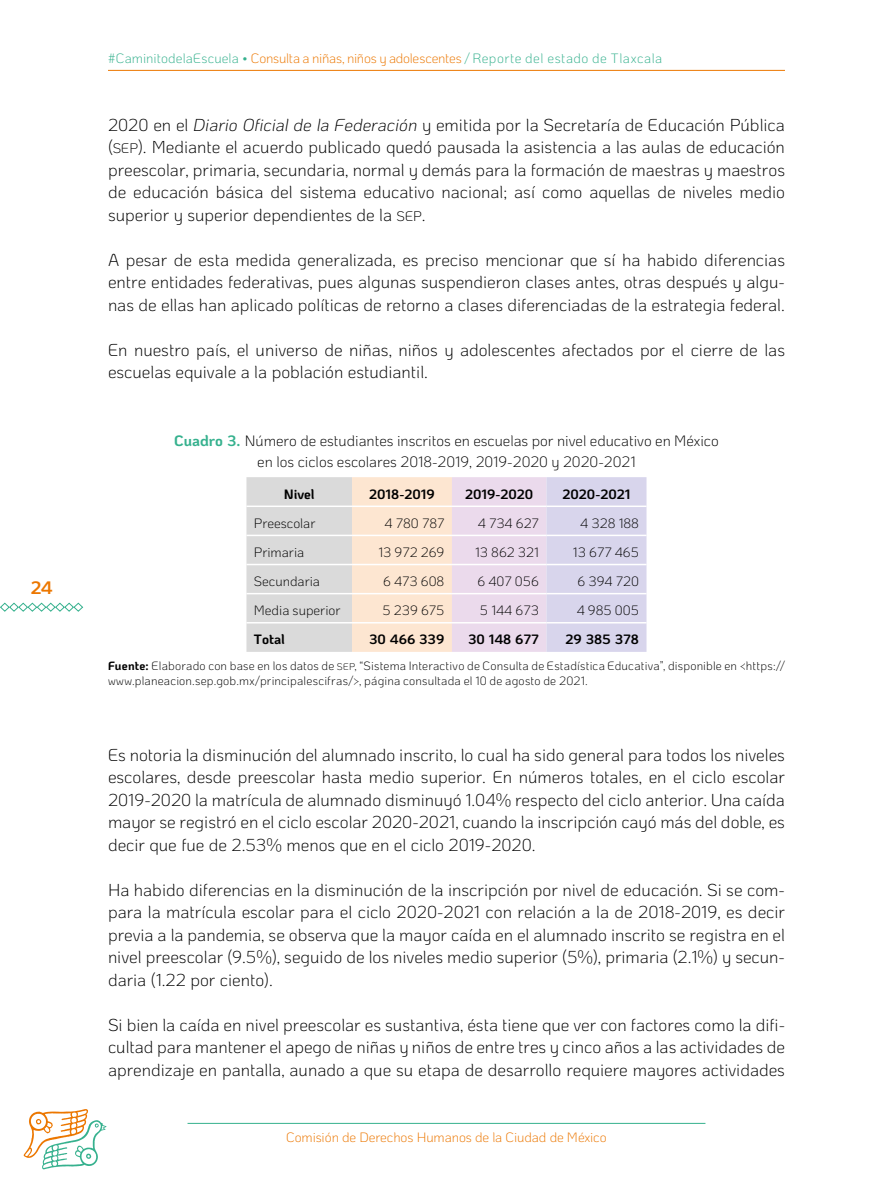
<style>
.page{position:relative;width:893px;height:1191px;background:#fff}
.page>*{position:absolute;margin:0;border:0;box-sizing:border-box;transform-origin:0 0}
.t1{font:700 18px "Ko Ho";color:#ec7700}
.t2{font:300 17.25px/22.5px "Ko Ho";color:#000;text-align:justify}
.t3{font:300 15px/21px "Ko Ho";color:#000;text-align:center}
.t4{font:300 13.5px "Ko Ho";color:#000}
.t5{font:300 13.5px "Ko Ho";letter-spacing:.005em;color:#36b18e}
.t6{font:700 13.5px "Ko Ho";color:#000}
.t7{font:300 13.5px "Ko Ho";letter-spacing:-.005em;color:#ec7700}
.t8{font:300 12px/15px "Ko Ho";letter-spacing:.015em;color:#000}
.s1{color:#ec7700}
.s2{font-style:italic}
.s3{font-family:"Ko Ho Light SC800";font-weight:400;font-size:13.8px}
.s4{font-weight:700;color:#36b18e}
.s5{font-weight:700}
.s6{font-family:"Ko Ho Light SC800";font-weight:400;font-size:9.6px}
</style>
<div class="page">
<hr style="left:188px;top:1123px;width:517px;height:1px;background:#36b18e">
<hr style="left:108px;top:70px;width:677px;height:1px;background:#ec7700">
<svg style="left:24px;top:1109px;width:83px;height:60px"></svg>
<svg style="left:0;top:602px;width:84px;height:10px"></svg>
<svg style="left:246px;top:477px;width:400px;height:175px;background:#e6dce1"></svg>
<hr style="left:246px;top:505px;width:106px;height:2px;background:#fff">
<hr style="left:246px;top:534px;width:106px;height:2px;background:#fff">
<hr style="left:246px;top:564px;width:106px;height:1px;background:#fff">
<hr style="left:246px;top:593px;width:106px;height:1px;background:#fff">
<hr style="left:246px;top:622px;width:106px;height:1px;background:#fff">
<hr style="left:352px;top:505px;width:100px;height:2px;background:#fff">
<hr style="left:452px;top:505px;width:94px;height:2px;background:#fff">
<hr style="left:546px;top:505px;width:100px;height:2px;background:#fff">
<hr style="left:352px;top:534px;width:100px;height:2px;background:#fff">
<hr style="left:452px;top:534px;width:94px;height:2px;background:#fff">
<hr style="left:546px;top:534px;width:100px;height:2px;background:#fff">
<hr style="left:352px;top:564px;width:100px;height:1px;background:#fff">
<hr style="left:452px;top:564px;width:94px;height:1px;background:#fff">
<hr style="left:546px;top:564px;width:100px;height:1px;background:#fff">
<hr style="left:352px;top:593px;width:100px;height:1px;background:#fff">
<hr style="left:452px;top:593px;width:94px;height:1px;background:#fff">
<hr style="left:546px;top:593px;width:100px;height:1px;background:#fff">
<hr style="left:352px;top:622px;width:100px;height:1px;background:#fff">
<hr style="left:452px;top:622px;width:94px;height:1px;background:#fff">
<hr style="left:546px;top:622px;width:100px;height:1px;background:#fff">
<p class="t1" style="left:31px;top:572px;width:23px">24</p>
<p class="t5" style="left:108px;top:48px;width:556px">#CaminitodelaEscuela • <span class="s1">Consulta a niñas, niños y adolescentes</span> / Reporte del estado de Tlaxcala</p>
<p class="t2" style="left:108px;top:114px;width:678px">2020 en el <span class="s2">Diario Oficial de la Federación</span> y emitida por la Secretaría de Educación Pública (<span class="s3">SEP</span>). Mediante el acuerdo publicado quedó pausada la asistencia a las aulas de educación preescolar, primaria, secundaria, normal y demás para la formación de maestras y maestros de educación básica del sistema educativo nacional; así como aquellas de niveles medio superior y superior dependientes de la <span class="s3">SEP</span>.</p>
<p class="t2" style="left:108px;top:249px;width:678px">A pesar de esta medida generalizada, es preciso mencionar que sí ha habido diferencias entre entidades federativas, pues algunas suspendieron clases antes, otras después y algu&shy;nas de ellas han aplicado políticas de retorno a clases diferenciadas de la estrategia federal.</p>
<p class="t2" style="left:108px;top:339px;width:678px">En nuestro país, el universo de niñas, niños y adolescentes afectados por el cierre de las escuelas equivale a la población estudiantil.</p>
<p class="t3" style="left:174px;top:430px;width:546px"><span class="s4">Cuadro 3.</span> Número de estudiantes inscritos en escuelas por nivel educativo en México en los ciclos escolares 2018-2019, 2019-2020 y 2020-2021</p>
<p class="t6" style="left:284px;top:483px;width:32px">Nivel</p>
<p class="t6" style="left:369px;top:483px;width:67px">2018-2019</p>
<p class="t6" style="left:465px;top:483px;width:70px">2019-2020</p>
<p class="t6" style="left:562px;top:483px;width:69px">2020-2021</p>
<p class="t4" style="left:254px;top:513px;width:63px">Preescolar</p>
<p class="t4" style="left:384px;top:513px;width:61px">4 780 787</p>
<p class="t4" style="left:478px;top:513px;width:63px">4 734 627</p>
<p class="t4" style="left:580px;top:513px;width:60px">4 328 188</p>
<p class="t4" style="left:254px;top:542px;width:52px">Primaria</p>
<p class="t4" style="left:378px;top:542px;width:68px">13 972 269</p>
<p class="t4" style="left:475px;top:542px;width:65px">13 862 321</p>
<p class="t4" style="left:573px;top:542px;width:68px">13 677 465</p>
<p class="t4" style="left:254px;top:571px;width:68px">Secundaria</p>
<p class="t4" style="left:383px;top:571px;width:63px">6 473 608</p>
<p class="t4" style="left:477px;top:571px;width:63px">6 407 056</p>
<p class="t4" style="left:577px;top:571px;width:63px">6 394 720</p>
<p class="t4" style="left:254px;top:600px;width:88px">Media superior</p>
<p class="t4" style="left:382px;top:600px;width:63px">5 239 675</p>
<p class="t4" style="left:480px;top:600px;width:60px">5 144 673</p>
<p class="t4" style="left:577px;top:600px;width:64px">4 985 005</p>
<p class="t6" style="left:254px;top:628px;width:32px">Total</p>
<p class="t6" style="left:369px;top:628px;width:77px">30 466 339</p>
<p class="t6" style="left:468px;top:628px;width:72px">30 148 677</p>
<p class="t6" style="left:565px;top:628px;width:75px">29 385 378</p>
<p class="t8" style="left:108px;top:658px;width:678px"><span class="s5">Fuente:</span> Elaborado con base en los datos de <span class="s6">SEP</span>, “Sistema Interactivo de Consulta de Estadística Educativa”, disponible en &lt;https:// www.planeacion.sep.gob.mx/principalescifras/&gt;, página consultada el 10 de agosto de 2021.</p>
<p class="t2" style="left:108px;top:744px;width:678px">Es notoria la disminución del alumnado inscrito, lo cual ha sido general para todos los niveles escolares, desde preescolar hasta medio superior. En números totales, en el ciclo escolar 2019-2020 la matrícula de alumnado disminuyó 1.04% respecto del ciclo anterior. Una caída mayor se registró en el ciclo escolar 2020-2021, cuando la inscripción cayó más del doble, es decir que fue de 2.53% menos que en el ciclo 2019-2020.</p>
<p class="t2" style="left:108px;top:879px;width:679px">Ha habido diferencias en la disminución de la inscripción por nivel de educación. Si se com&shy;para la matrícula escolar para el ciclo 2020-2021 con relación a la de 2018-2019, es decir previa a la pandemia, se observa que la mayor caída en el alumnado inscrito se registra en el nivel preescolar (9.5%), seguido de los niveles medio superior (5%), primaria (2.1%) y secun&shy;daria (1.22 por ciento).</p>
<p class="t2" style="left:108px;top:1013px;width:679px">Si bien la caída en nivel preescolar es sustantiva, ésta tiene que ver con factores como la difi&shy;cultad para mantener el apego de niñas y niños de entre tres y cinco años a las actividades de aprendizaje en pantalla, aunado a que su etapa de desarrollo requiere mayores actividades</p>
<p class="t7" style="left:286px;top:1126px;width:322px">Comisión de Derechos Humanos de la Ciudad de México</p>
</div>
